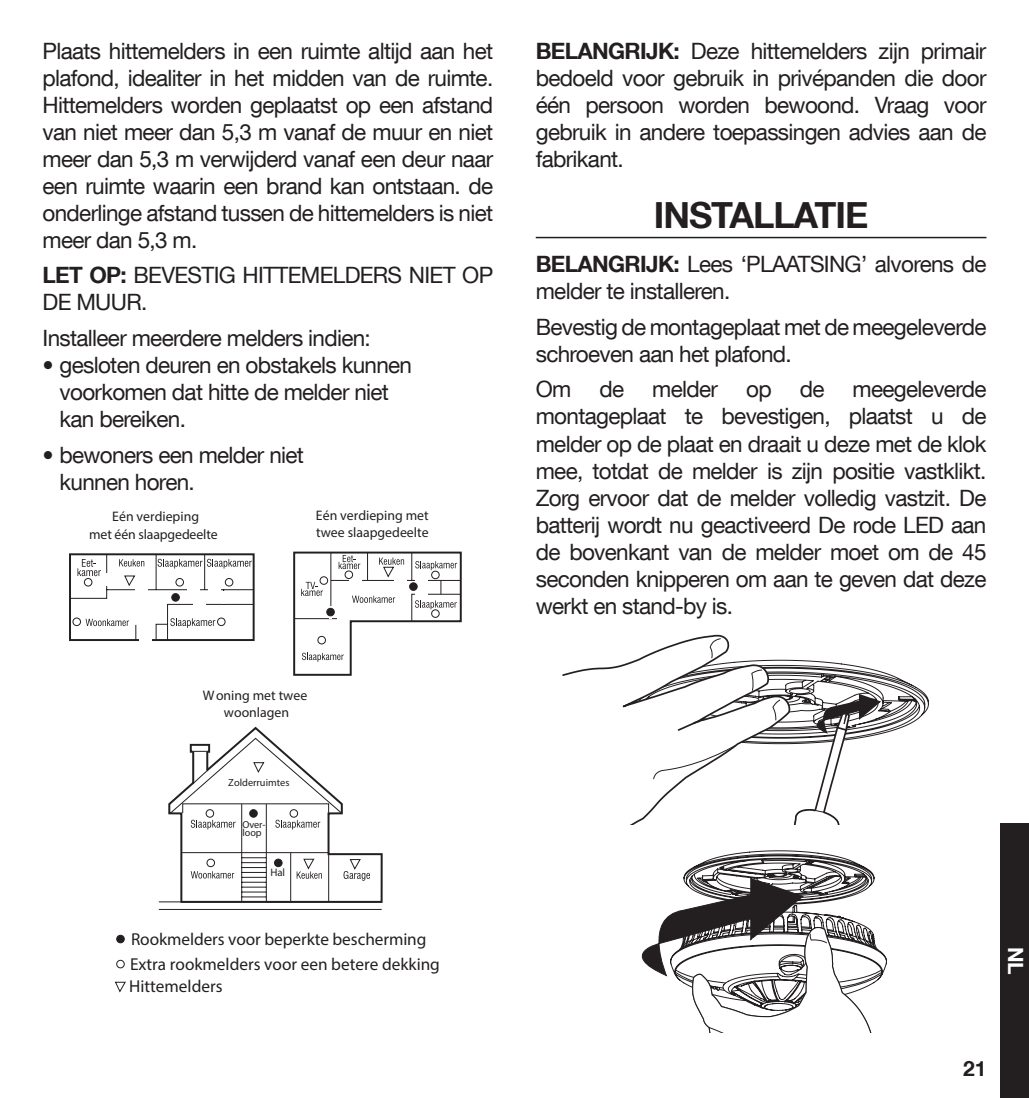
<style>
.page{position:relative;width:1029px;height:1098px;background:#fff}
.page>*{position:absolute;margin:0;border:0;box-sizing:border-box;transform-origin:0 0}
.t1{font:700 36px "Helvetica Neue LT Com";letter-spacing:-.03em;color:#231f20}
.t2{font:22.5px/27px "Helvetica Neue LT Com";letter-spacing:-.03em;color:#231f20}
.t3{font:700 21px "Helvetica Neue LT Com";color:#231f20}
.t4{font:700 21px "Helvetica Neue LT Com";color:#fff}
.t5{font:condensed 17.4px/25.8px "Swiss 721 BT";color:#231f20}
.t6{font:condensed 13.8px/17.4px "Swiss 721 BT";color:#231f20;text-align:center}
.t7{font:condensed 10.8px "Swiss 721 BT";color:#231f20}
.t8{font:condensed 10.5px "Swiss 721 BT";color:#231f20}
.t9{font:condensed 10.2px/8.4px "Swiss 721 BT";letter-spacing:-.005em;color:#231f20}
.s1{font-weight:700}
</style>
<div class="page">
<div style="left:1000px;top:823px;width:29px;height:274px;background:#231f20"></div>
<svg style="left:69px;top:551px;width:393px;height:125px"></svg>
<svg style="left:115px;top:726px;width:268px;height:266px"></svg>
<hr style="left:536px;top:237px;width:450px;height:1px;background:#231f20">
<svg style="left:562px;top:634px;width:367px;height:190px"></svg>
<svg style="left:641px;top:850px;width:246px;height:182px"></svg>
<p class="t2" style="left:43px;top:37px;width:452px">Plaats hittemelders in een ruimte altijd aan het plafond, idealiter in het midden van de ruimte.<br>Hittemelders worden geplaatst op een afstand van niet meer dan 5,3 m vanaf de muur en niet meer dan 5,3 m verwijderd vanaf een deur naar een ruimte waarin een brand kan ontstaan. de onderlinge afstand tussen de hittemelders is niet meer dan 5,3 m.</p>
<p class="t2" style="left:43px;top:261px;width:452px"><span class="s1">LET OP:</span> BEVESTIG HITTEMELDERS NIET OP<br>DE MUUR.</p>
<p class="t2" style="left:43px;top:324px;width:330px">Installeer meerdere melders indien:</p>
<p class="t2" style="left:60px;top:351px;width:354px;text-indent:-17px">• gesloten deuren en obstakels kunnen voorkomen dat hitte de melder niet kan bereiken.</p>
<p class="t2" style="left:60px;top:440px;width:246px;text-indent:-17px">• bewoners een melder niet kunnen horen.</p>
<p class="t6" style="left:316px;top:506px;width:114px;text-align:left">Eén verdieping met twee slaapgedeelte</p>
<p class="t6" style="left:89px;top:507px;width:130px">Eén verdieping<br>met één slaapgedeelte</p>
<p class="t6" style="left:203px;top:686px;width:106px">Woning met twee woonlagen</p>
<p class="t8" style="left:228px;top:776px;width:63px">Zolderruimtes</p>
<p class="t9" style="left:242px;top:819px;width:25px">Over&shy;loop</p>
<p class="t7" style="left:270px;top:865px;width:16px">Hal</p>
<p class="t5" style="left:130px;top:925px;width:311px">Rookmelders voor beperkte bescherming<br>Extra rookmelders voor een betere dekking</p>
<p class="t5" style="left:129px;top:972px;width:95px">Hittemelders</p>
<p class="t2" style="left:536px;top:37px;width:452px;text-align:justify"><span class="s1">BELANGRIJK:</span> Deze hittemelders zijn primair bedoeld voor gebruik in privépanden die door één persoon worden bewoond. Vraag voor gebruik in andere toepassingen advies aan de fabrikant.</p>
<p class="t1" style="left:654px;top:193px;width:216px">INSTALLATIE</p>
<p class="t2" style="left:536px;top:250px;width:452px"><span class="s1">BELANGRIJK:</span> Lees ‘PLAATSING’ alvorens de melder te installeren.</p>
<p class="t2" style="left:536px;top:313px;width:452px">Bevestig de montageplaat met de meegeleverde schroeven aan het plafond.</p>
<p class="t2" style="left:536px;top:375px;width:452px">Om de melder op de meegeleverde montageplaat te bevestigen, plaatst u de melder op de plaat en draait u deze met de klok mee, totdat de melder is zijn positie vastklikt.<br>Zorg ervoor dat de melder volledig vastzit. De batterij wordt nu geactiveerd De rode LED aan de bovenkant van de melder moet om de 45 seconden knipperen om aan te geven dat deze werkt en stand-by is.</p>
<p class="t4" style="left:1029px;top:946px;width:30px;rotate:90deg">NL</p>
<p class="t3" style="left:963px;top:1054px;width:25px">21</p>
</div>
